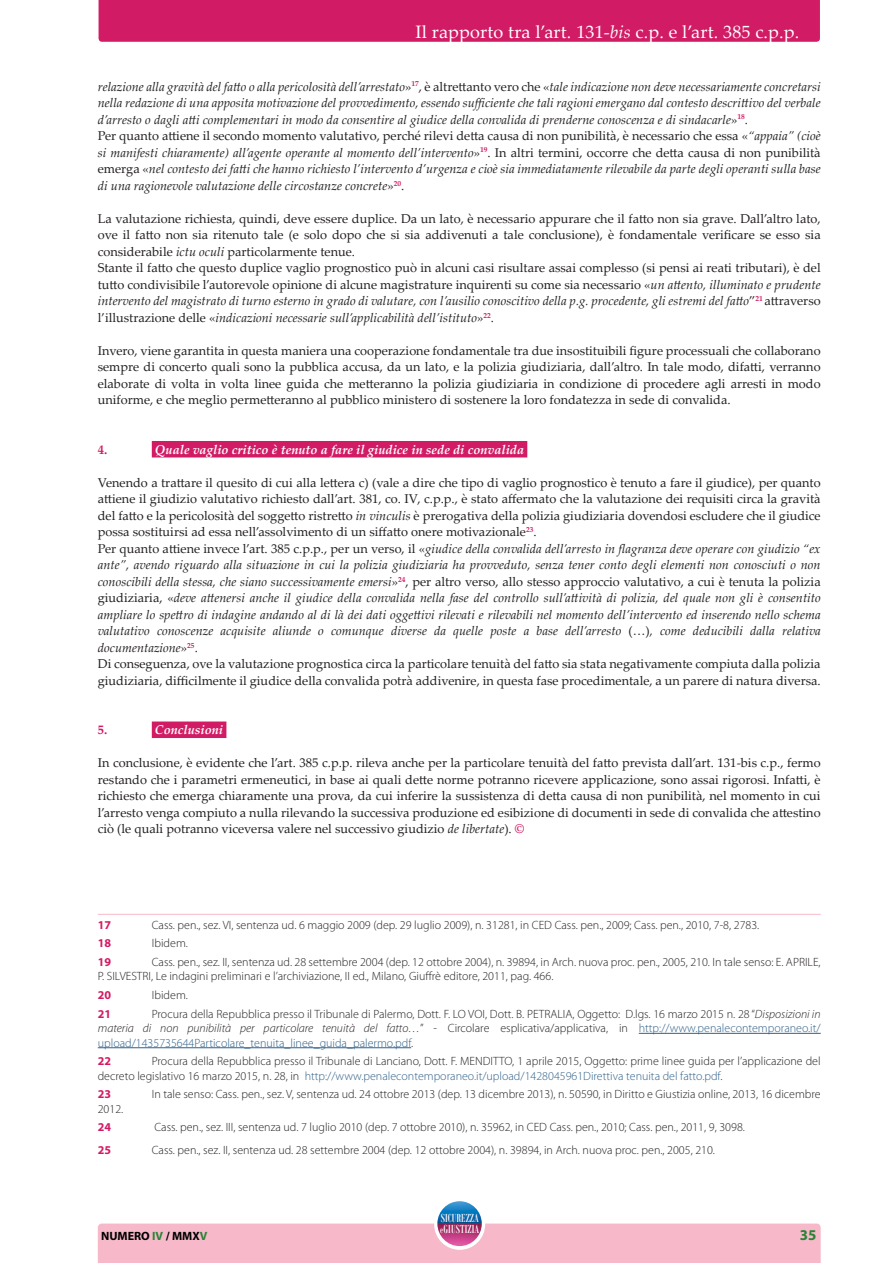
<style>
.page{position:relative;width:893px;height:1263px;background:#fff}
.page>*{position:absolute;margin:0;border:0;box-sizing:border-box;transform-origin:0 0}
.t1{font:18px "Palatino Linotype";letter-spacing:.01em;color:#fff}
.t2{font:700 15px "Myriad Pro";color:#278335}
.t3{font:12.75px/16.5px "Palatino Linotype";color:#231f20}
.t4{font:italic 12.75px/16.5px "Palatino Linotype";color:#231f20}
.t5{font:italic 700 12.75px "Palatino Linotype";color:#fff}
.t6{font:700 12.75px "Palatino Linotype";color:#d21b65}
.t7{font:12.6px "Bodoni MT Condensed";letter-spacing:.01em;color:#fff}
.t8{font:12.6px "Bodoni MT Condensed";letter-spacing:.01em;color:#fff}
.t9{font:300 12px/14.4px "Myriad Pro";color:#231f20}
.t10{font:700 12px "Myriad Pro";color:#d21b65}
.t11{font:700 12px "Myriad Pro";color:#000}
.s1{font-style:italic}
.s2{font-style:normal}
.s3{font-weight:700;color:#d21b65}
.s4{color:#316189}
.s5{color:#278335}
.s6{font-size:10.05px}
</style>
<div class="page">
<div style="left:434px;top:1199px;width:51px;height:51px;border:2px solid #fff;border-radius:50%"></div>
<img style="left:437px;top:1201px;width:45px;height:22px">
<div style="left:98px;top:1223px;width:723px;height:40px;background:#f7b9ca"></div>
<div style="left:152px;top:441px;width:375px;height:16px;background:#d21b65"></div>
<div style="left:152px;top:721px;width:74px;height:17px;background:#d21b65"></div>
<hr style="left:98px;top:914px;width:723px;height:1px;background:#f7b9ca">
<hr style="left:639px;top:1033px;width:182px;height:1px;background:#316189">
<hr style="left:98px;top:1047px;width:313px;height:1px;background:#316189">
<div style="left:99px;top:0;width:721px;height:42px;background:#d21b65"></div>
<h1 class="t1" style="left:415px;top:19px;width:385px">Il rapporto tra l’art. 131-<span class="s1">bis</span> c.p. e l’art. 385 c.p.p.</h1>
<p class="t4" style="left:98px;top:78px;width:724px">relazione alla gravità del fatto o alla pericolosità dell’arrestato<span class="s2">»</span><sup>17</sup><span class="s2">, è altrettanto vero che «</span>tale indicazione non deve necessariamente concretarsi nella redazione di una apposita motivazione del provvedimento, essendo sufficiente che tali ragioni emergano dal contesto descrittivo del verbale d’arresto o dagli atti complementari in modo da consentire al giudice della convalida di prenderne conoscenza e di sindacarle<span class="s2">»</span><sup>18</sup><span class="s2">.<br>Per quanto attiene il secondo momento valutativo, perché rilevi detta causa di non punibilità, è necessario che essa «</span>“appaia” (cioè si manifesti chiaramente) all’agente operante al momento dell’intervento<span class="s2">»</span><sup>19</sup><span class="s2">. In altri termini, occorre che detta causa di non punibilità emerga «</span>nel contesto dei fatti che hanno richiesto l’intervento d’urgenza e cioè sia immediatamente rilevabile da parte degli operanti sulla base di una ragionevole valutazione delle circostanze concrete<span class="s2">»</span><sup>20</sup><span class="s2">.</span></p>
<p class="t3" style="left:98px;top:210px;width:724px">La valutazione richiesta, quindi, deve essere duplice. Da un lato, è necessario appurare che il fatto non sia grave. Dall’altro lato, ove il fatto non sia ritenuto tale (e solo dopo che si sia addivenuti a tale conclusione), è fondamentale verificare se esso sia considerabile <span class="s1">ictu oculi</span> particolarmente tenue.<br>Stante il fatto che questo duplice vaglio prognostico può in alcuni casi risultare assai complesso (si pensi ai reati tributari), è del tutto condivisibile l’autorevole opinione di alcune magistrature inquirenti su come sia necessario «<span class="s1">un attento, illuminato e prudente intervento del magistrato di turno esterno in grado di valutare, con l’ausilio conoscitivo della p.g. procedente, gli estremi del fatto</span>”<sup>21</sup> attraverso l’illustrazione delle «<span class="s1">indicazioni necessarie sull’applicabilità dell’istituto</span>»<sup>22</sup>.</p>
<p class="t3" style="left:98px;top:342px;width:724px;text-align:justify">Invero, viene garantita in questa maniera una cooperazione fondamentale tra due insostituibili figure processuali che collaborano sempre di concerto quali sono la pubblica accusa, da un lato, e la polizia giudiziaria, dall’altro. In tale modo, difatti, verranno elaborate di volta in volta linee guida che metteranno la polizia giudiziaria in condizione di procedere agli arresti in modo uniforme, e che meglio permetteranno al pubblico ministero di sostenere la loro fondatezza in sede di convalida.</p>
<p class="t6" style="left:98px;top:440px;width:11px">4.</p>
<p class="t5" style="left:155px;top:440px;width:371px">Quale vaglio critico è tenuto a fare il giudice in sede di convalida</p>
<p class="t3" style="left:98px;top:474px;width:724px">Venendo a trattare il quesito di cui alla lettera c) (vale a dire che tipo di vaglio prognostico è tenuto a fare il giudice), per quanto attiene il giudizio valutativo richiesto dall’art. 381, co. IV, c.p.p., è stato affermato che la valutazione dei requisiti circa la gravità del fatto e la pericolosità del soggetto ristretto <span class="s1">in vinculis</span> è prerogativa della polizia giudiziaria dovendosi escludere che il giudice possa sostituirsi ad essa nell’assolvimento di un siffatto onere motivazionale<sup>23</sup>.<br>Per quanto attiene invece l’art. 385 c.p.p., per un verso, il «<span class="s1">giudice della convalida dell’arresto in flagranza deve operare con giudizio “ex ante”, avendo riguardo alla situazione in cui la polizia giudiziaria ha provveduto, senza tener conto degli elementi non conosciuti o non conoscibili della stessa, che siano successivamente emersi</span>»<sup>24</sup>, per altro verso, allo stesso approccio valutativo, a cui è tenuta la polizia giudiziaria, «<span class="s1">deve attenersi anche il giudice della convalida nella fase del controllo sull’attività di polizia, del quale non gli è consentito ampliare lo spettro di indagine andando al di là dei dati oggettivi rilevati e rilevabili nel momento dell’intervento ed inserendo nello schema valutativo conoscenze acquisite aliunde o comunque diverse da quelle poste a base dell’arresto</span> (…)<span class="s1">, come deducibili dalla relativa documentazione</span>»<sup>25</sup>.<br>Di conseguenza, ove la valutazione prognostica circa la particolare tenuità del fatto sia stata negativamente compiuta dalla polizia giudiziaria, difficilmente il giudice della convalida potrà addivenire, in questa fase procedimentale, a un parere di natura diversa.</p>
<p class="t6" style="left:98px;top:721px;width:11px">5.</p>
<p class="t5" style="left:155px;top:721px;width:70px">Conclusioni</p>
<p class="t3" style="left:98px;top:754px;width:724px;text-align:justify">In conclusione, è evidente che l’art. 385 c.p.p. rileva anche per la particolare tenuità del fatto prevista dall’art. 131-bis c.p., fermo restando che i parametri ermeneutici, in base ai quali dette norme potranno ricevere applicazione, sono assai rigorosi. Infatti, è richiesto che emerga chiaramente una prova, da cui inferire la sussistenza di detta causa di non punibilità, nel momento in cui l’arresto venga compiuto a nulla rilevando la successiva produzione ed esibizione di documenti in sede di convalida che attestino ciò (le quali potranno viceversa valere nel successivo giudizio <span class="s1">de libertate</span>). <span class="s3">©</span></p>
<p class="t10" style="left:98px;top:917px;width:15px">17</p>
<p class="t9" style="left:152px;top:918px;width:609px">Cass. pen., sez. VI, sentenza ud. 6 maggio 2009 (dep. 29 luglio 2009), n. 31281, in CED Cass. pen., 2009; Cass. pen., 2010, 7-8, 2783.</p>
<p class="t10" style="left:98px;top:935px;width:15px">18</p>
<p class="t9" style="left:152px;top:936px;width:38px">Ibidem.</p>
<p class="t10" style="left:98px;top:954px;width:15px">19</p>
<p class="t9" style="left:98px;top:955px;width:724px;text-indent:54px">Cass. pen., sez. II, sentenza ud. 28 settembre 2004 (dep. 12 ottobre 2004), n. 39894, in Arch. nuova proc. pen., 2005, 210. In tale senso: E. APRILE,<br>P. SILVESTRI, Le indagini preliminari e l’archiviazione, II ed., Milano, Giuffrè editore, 2011, pag. 466.</p>
<p class="t10" style="left:98px;top:987px;width:15px">20</p>
<p class="t9" style="left:152px;top:988px;width:38px">Ibidem.</p>
<p class="t10" style="left:98px;top:1006px;width:15px">21</p>
<p class="t9" style="left:98px;top:1007px;width:724px;text-align:justify;text-indent:54px">Procura della Repubblica presso il Tribunale di Palermo, Dott. F. LO VOI, Dott. B. PETRALIA, Oggetto: D.lgs. 16 marzo 2015 n. 28 “<span class="s1">Disposizioni in materia di non punibilità per particolare tenuità del fatto…</span>” - Circolare esplicativa/applicativa, in <span class="s4">http://www.penalecontemporaneo.it/ upload/1435735644Particolare_tenuita_linee_guida_palermo.pdf</span>.</p>
<p class="t10" style="left:98px;top:1053px;width:15px">22</p>
<p class="t9" style="left:98px;top:1054px;width:724px;text-indent:54px">Procura della Repubblica presso il Tribunale di Lanciano, Dott. F. MENDITTO, 1 aprile 2015, Oggetto: prime linee guida per l’applicazione del decreto legislativo 16 marzo 2015, n. 28, in <span class="s4">http://www.penalecontemporaneo.it/upload/1428045961Direttiva tenuita del fatto.pdf</span>.</p>
<p class="t10" style="left:98px;top:1086px;width:15px">23</p>
<p class="t9" style="left:152px;top:1087px;width:670px">In tale senso: Cass. pen., sez. V, sentenza ud. 24 ottobre 2013 (dep. 13 dicembre 2013), n. 50590, in Diritto e Giustizia online, 2013, 16 dicembre</p>
<p class="t9" style="left:98px;top:1102px;width:27px">2012.</p>
<p class="t10" style="left:98px;top:1119px;width:15px">24</p>
<p class="t9" style="left:154px;top:1120px;width:592px">Cass. pen., sez. III, sentenza ud. 7 luglio 2010 (dep. 7 ottobre 2010), n. 35962, in CED Cass. pen., 2010; Cass. pen., 2011, 9, 3098.</p>
<p class="t10" style="left:98px;top:1142px;width:15px">25</p>
<p class="t9" style="left:152px;top:1142px;width:565px">Cass. pen., sez. II, sentenza ud. 28 settembre 2004 (dep. 12 ottobre 2004), n. 39894, in Arch. nuova proc. pen., 2005, 210.</p>
<p class="t11" style="left:101px;top:1228px;width:108px">NUMERO <span class="s5">IV</span> / MMX<span class="s5">V</span></p>
<p class="t8" style="left:441px;top:1210px;width:40px">SICUREZZA</p>
<p class="t7" style="left:440px;top:1221px;width:41px"><span class="s6">e</span>GIUSTIZIA</p>
<p class="t2" style="left:800px;top:1225px;width:18px">35</p>
</div>
